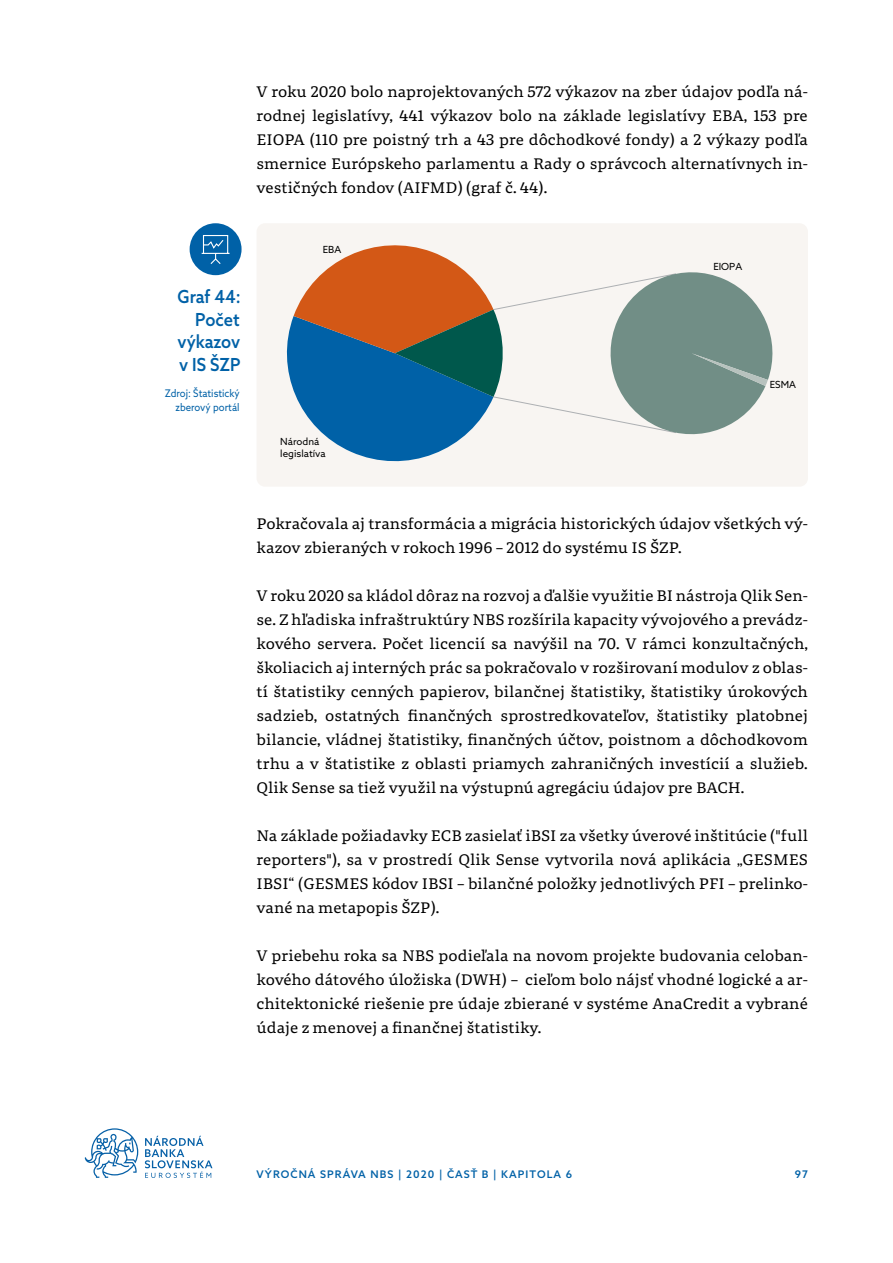
<style>
.page{position:relative;width:893px;height:1263px;background:#fff}
.page>*{position:absolute;margin:0;border:0;box-sizing:border-box;transform-origin:0 0}
.t1{font:500 18px/22.5px "Azo Sans";color:#0061a7;text-align:right;scale:.92 1}
.t2{font:15px/24px "Portada Text";color:#000;text-align:justify}
.t3{font:500 10.5px "Azo Sans";letter-spacing:.1em;color:#0061a7}
.t4{font:10.5px/13.5px "Azo Sans";color:#0061a7;text-align:right;scale:.92 1}
.t5{font:9.75px/11.7px "Azo Sans";color:#000}
</style>
<div class="page">
<svg style="left:145px;top:1136px;width:67px;height:42px"></svg>
<svg style="left:85px;top:1128px;width:53px;height:50px"></svg>
<div style="left:257px;top:223px;width:551px;height:264px;background:#f8f5f2;border-radius:9px"></div>
<svg style="left:286px;top:245px;width:487px;height:216px"></svg>
<div style="left:190px;top:223px;width:52px;height:52px;background:#0061a7;border-radius:50%"></div>
<svg style="left:201px;top:235px;width:29px;height:29px"></svg>
<p class="t2" style="left:257px;top:79px;width:553px">V roku 2020 bolo naprojektovaných 572 výkazov na zber údajov podľa ná&shy;rodnej legislatívy, 441 výkazov bolo na základe legislatívy EBA, 153 pre EIOPA (110 pre poistný trh a 43 pre dôchodkové fondy) a 2 výkazy podľa smernice Európskeho parlamentu a Rady o správcoch alternatívnych in&shy;vestičných fondov (AIFMD) (graf č. 44).</p>
<p class="t1" style="left:177px;top:285px;width:70px">Graf 44:<br>Počet výkazov v IS ŠZP</p>
<p class="t4" style="left:165px;top:387px;width:83px">Zdroj: Štatistický zberový portál</p>
<p class="t5" style="left:323px;top:243px;width:20px">EBA</p>
<p class="t5" style="left:280px;top:436px;width:47px">Národná legislatíva</p>
<p class="t5" style="left:713px;top:261px;width:30px">EIOPA</p>
<p class="t5" style="left:770px;top:379px;width:28px">ESMA</p>
<p class="t2" style="left:257px;top:511px;width:553px">Pokračovala aj transformácia a migrácia historických údajov všetkých vý&shy;kazov zbieraných v rokoch 1996 – 2012 do systému IS ŠZP.</p>
<p class="t2" style="left:257px;top:583px;width:553px">V roku 2020 sa kládol dôraz na rozvoj a ďalšie využitie BI nástroja Qlik Sen&shy;se. Z hľadiska infraštruktúry NBS rozšírila kapacity vývojového a prevádz&shy;kového servera. Počet licencií sa navýšil na 70. V rámci konzultačných, školiacich aj interných prác sa pokračovalo v rozširovaní modulov z oblas&shy;tí štatistiky cenných papierov, bilančnej štatistiky, štatistiky úrokových sadzieb, ostatných finančných sprostredkovateľov, štatistiky platobnej bilancie, vládnej štatistiky, finančných účtov, poistnom a dôchodkovom trhu a v štatistike z oblasti priamych zahraničných investícií a služieb.<br>Qlik Sense sa tiež využil na výstupnú agregáciu údajov pre BACH.</p>
<p class="t2" style="left:257px;top:823px;width:553px">Na základe požiadavky ECB zasielať iBSI za všetky úverové inštitúcie ("full reporters"), sa v prostredí Qlik Sense vytvorila nová aplikácia „GESMES IBSI“ (GESMES kódov IBSI – bilančné položky jednotlivých PFI – prelinko&shy;vané na metapopis ŠZP).</p>
<p class="t2" style="left:257px;top:943px;width:553px">V priebehu roka sa NBS podieľala na novom projekte budovania celoban&shy;kového dátového úložiska (DWH) – cieľom bolo nájsť vhodné logické a ar&shy;chitektonické riešenie pre údaje zbierané v systéme AnaCredit a vybrané údaje z menovej a finančnej štatistiky.</p>
<p class="t3" style="left:257px;top:1167px;width:317px">VÝROČNÁ SPRÁVA NBS | 2020 | ČASŤ B | KAPITOLA 6</p>
<p class="t3" style="left:795px;top:1167px;width:15px">97</p>
</div>
